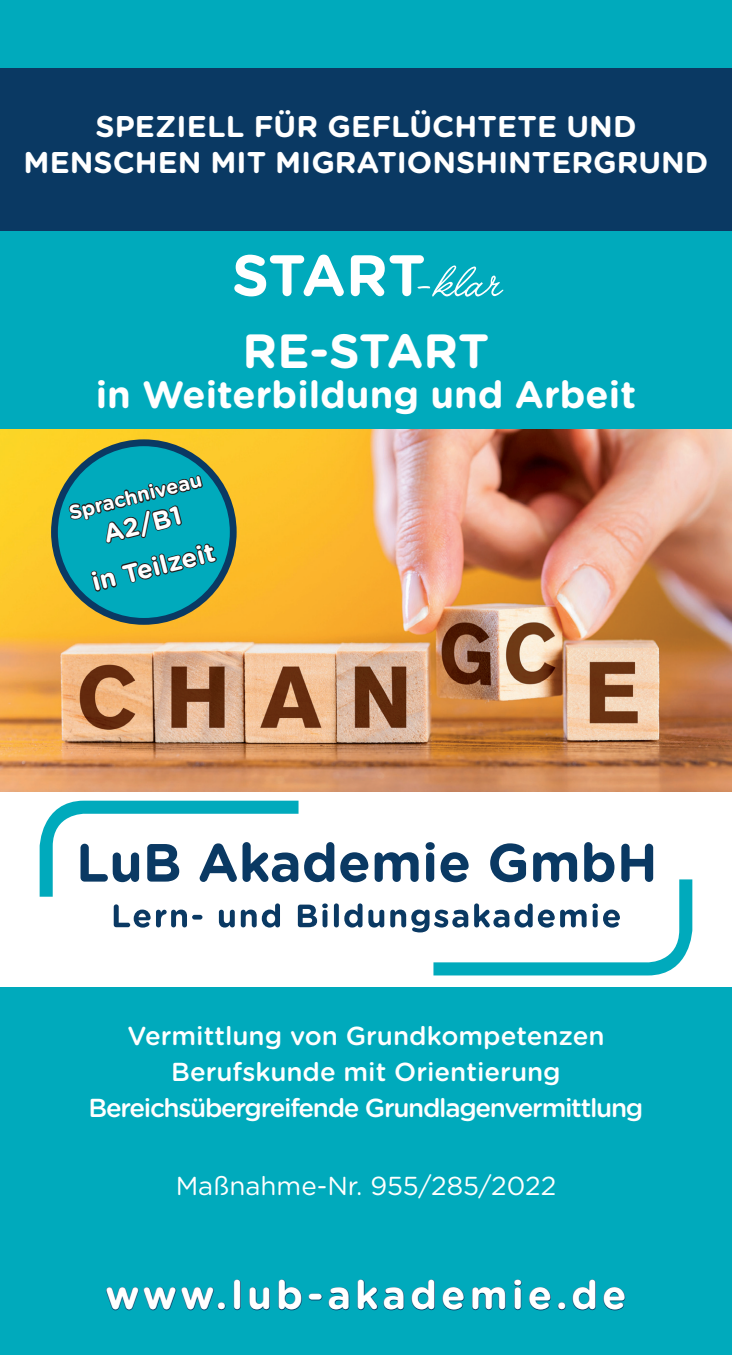
<style>
.page{position:relative;width:732px;height:1355px;background:#fff}
.page>*{position:absolute;margin:0;border:0;box-sizing:border-box;transform-origin:0 0}
.t1{font:700 58px "Gotham Rounded";letter-spacing:-.005em;color:#fff}
.t2{font:700 48px "Gotham Rounded";color:#fff}
.t3{font:700 40px "Gotham Rounded";letter-spacing:.1em;color:#fff}
.t4{font:700 38px "Gotham Rounded";color:#fff}
.t5{font:700 30px "Gotham Rounded";color:#fff}
.t6{font:500 26px/36px "Gotham Rounded";letter-spacing:-.01em;color:#fff;text-align:center}
.t7{font:26px "Gotham Rounded";color:#fff}
.t8{font:700 26px/44px "Gotham Rounded";color:#fff;text-align:center}
.t9{font:700 20px "Gotham Rounded";color:#fff}
.s1{font-family:"Leytonstone";font-weight:400;font-size:54px}
</style>
<div class="page">
<div style="left:0;top:0;width:731px;height:628px;background:#00aabc"></div>
<div style="left:0;top:987px;width:731px;height:368px;background:#00aabc"></div>
<svg style="left:106px;top:1287px;width:108px;height:24px"></svg>
<div style="left:218px;top:1303px;width:7px;height:7px;border:1px solid #0a3963;border-radius:3px"></div>
<div style="left:234px;top:1280px;width:6px;height:30px;border:1px solid #0a3963;border-radius:3px"></div>
<svg style="left:249px;top:1287px;width:21px;height:24px"></svg>
<svg style="left:278px;top:1279px;width:24px;height:32px"></svg>
<div style="left:309px;top:1294px;width:13px;height:6px;border:1px solid #0a3963;border-radius:3px"></div>
<svg style="left:328px;top:1287px;width:21px;height:24px"></svg>
<svg style="left:357px;top:1279px;width:47px;height:32px"></svg>
<svg style="left:411px;top:1279px;width:24px;height:32px"></svg>
<svg style="left:442px;top:1287px;width:22px;height:24px"></svg>
<svg style="left:472px;top:1287px;width:34px;height:24px"></svg>
<svg style="left:514px;top:1279px;width:8px;height:32px"></svg>
<svg style="left:529px;top:1287px;width:22px;height:24px"></svg>
<div style="left:558px;top:1303px;width:7px;height:7px;border:1px solid #0a3963;border-radius:3px"></div>
<svg style="left:572px;top:1279px;width:24px;height:32px"></svg>
<svg style="left:603px;top:1287px;width:22px;height:24px"></svg>
<img style="left:0;top:429px;width:731px;height:362px">
<svg style="left:304px;top:842px;width:30px;height:40px"></svg>
<svg style="left:114px;top:904px;width:36px;height:24px"></svg>
<svg style="left:156px;top:910px;width:31px;height:17px"></svg>
<div style="left:192px;top:915px;width:10px;height:5px;background:#0a3963;border-radius:2px"></div>
<svg style="left:219px;top:910px;width:16px;height:18px"></svg>
<svg style="left:241px;top:910px;width:15px;height:17px"></svg>
<svg style="left:262px;top:903px;width:18px;height:25px"></svg>
<svg style="left:298px;top:903px;width:29px;height:24px"></svg>
<div style="left:334px;top:903px;width:5px;height:24px;background:#0a3963;border-radius:2px"></div>
<svg style="left:40px;top:801px;width:258px;height:96px"></svg>
<svg style="left:340px;top:842px;width:352px;height:133px"></svg>
<svg style="left:54px;top:443px;width:179px;height:178px"></svg>
<div style="left:51px;top:439px;width:185px;height:186px;border:7px solid #0a3963;border-radius:50%"></div>
<svg style="left:68px;top:449px;width:150px;height:143px"></svg>
<div style="left:0;top:68px;width:731px;height:163px;background:#0a3963"></div>
<p class="t5" style="left:95px;top:105px;width:403px">SPEZIELL FÜR GEFLÜCHTETE</p>
<p class="t5" style="left:566px;top:105px;width:72px">UND</p>
<p class="t5" style="left:24px;top:141px;width:310px">MENSCHEN M IT MIGRAT</p>
<p class="t5" style="left:396px;top:141px;width:157px">IONSHINTERGR</p>
<p class="t5" style="left:638px;top:141px;width:71px">UND</p>
<h1 class="t1" style="left:232px;top:233px;width:269px">START<span class="s1">-klar</span></h1>
<h2 class="t2" style="left:242px;top:316px;width:248px">RE-START</h2>
<h3 class="t4" style="left:96px;top:367px;width:541px">IN WEITERBILDUNG UND ARBEIT</h3>
<p class="t9" style="left:66px;top:498px;width:140px;rotate:-14deg">SPRACHNIVEAU</p>
<p class="t8" style="left:76px;top:517px;width:128px;rotate:-14deg">A2/B1<br>IN TEILZEIT</p>
<p class="t6" style="left:89px;top:1016px;width:556px">Vermittlung von Grundkompetenzen<br>Berufskunde mit Orientierung<br>Bereichsübergreifende Grundlagenvermittlung</p>
<p class="t7" style="left:176px;top:1168px;width:382px">Maßnahme-Nr. 955/285/2022</p>
<h3 class="t3" style="left:105px;top:1266px;width:522px">WWW.LUB-AKADEMIE.DE</h3>
</div>
